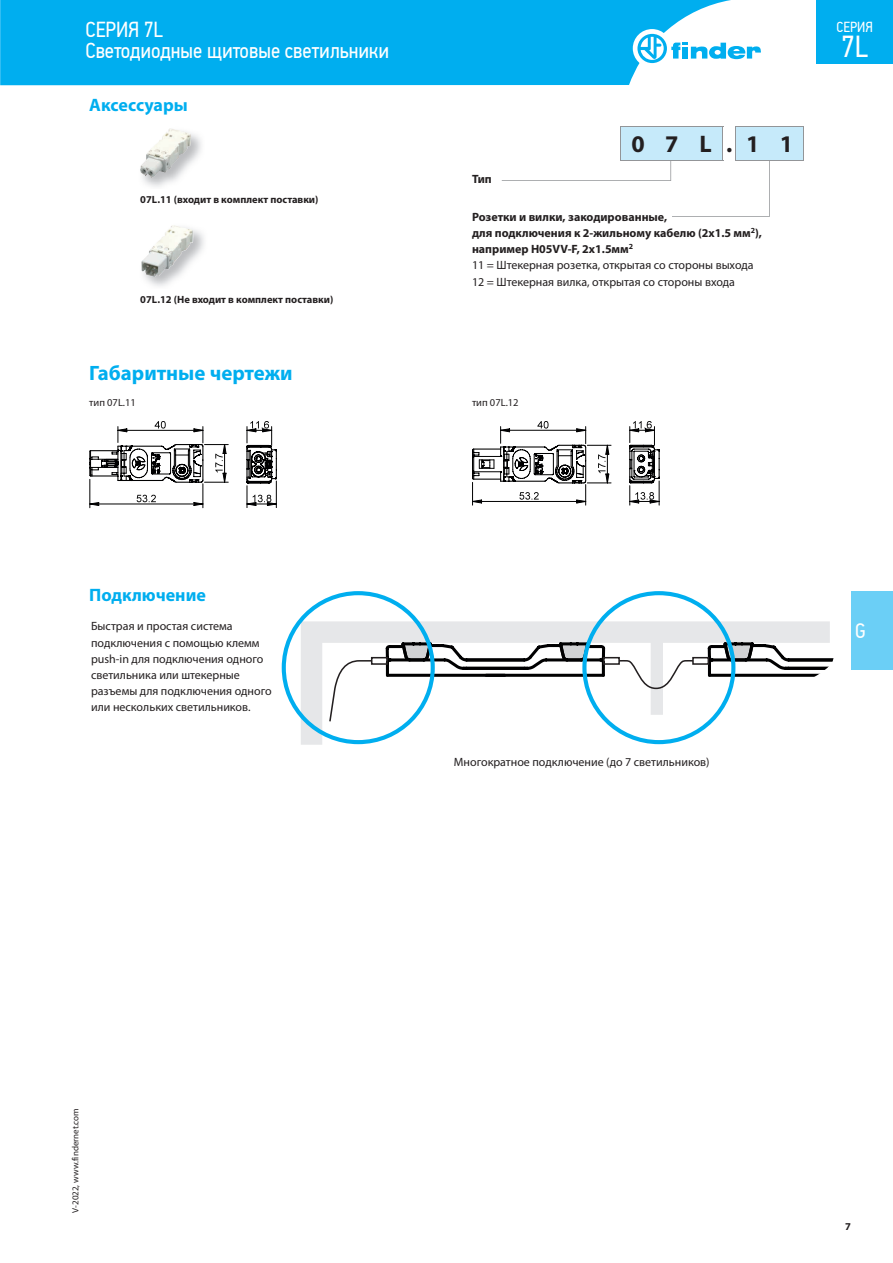
<style>
.page{position:relative;width:893px;height:1263px;background:#fff}
.page>*{position:absolute;margin:0;border:0;box-sizing:border-box;transform-origin:0 0}
.t1{font:30.3px "PF Din Text Cond Pro";color:#fff}
.t2{font:700 24px "Myriad Pro";color:#231f20}
.t3{font:21.75px/21px "PF Din Text Cond Pro";color:#fff}
.t4{font:21px "PF Din Text Cond Pro";color:#fff}
.t5{font:700 20.85px "Myriad Pro";color:#00aeef}
.t6{font:700 18px "Myriad Pro";color:#00aeef}
.t7{font:14.55px "PF Din Text Cond Pro";color:#fff}
.t8{font:12px/16.2px "Myriad Pro";color:#231f20}
.t9{font:700 12px/16.2px "Myriad Pro";color:#231f20}
.t10{font:700 10.5px "Myriad Pro";color:#231f20}
.t11{font:10.5px "Myriad Pro";color:#231f20}
.t12{font:9px "Myriad Pro";color:#231f20}
.s1{font-weight:400}
</style>
<div class="page">
<img style="left:140px;top:128px;width:51px;height:50px">
<img style="left:141px;top:225px;width:53px;height:52px">
<svg style="left:89px;top:421px;width:188px;height:87px"></svg>
<svg style="left:472px;top:421px;width:188px;height:84px"></svg>
<svg style="left:282px;top:591px;width:552px;height:153px"></svg>
<svg style="left:502px;top:126px;width:302px;height:91px"></svg>
<div style="left:851px;top:591px;width:42px;height:79px;background:#6bcff6"></div>
<div style="left:0;top:0;width:731px;height:85px;background:#00aeef"></div>
<div style="left:633px;top:29px;width:38px;height:39px;background:#fff;border-radius:50%"></div>
<svg style="left:637px;top:34px;width:124px;height:29px"></svg>
<div style="left:816px;top:0;width:77px;height:64px;background:#00aeef"></div>
<h3 class="t3" style="left:85px;top:19px;width:305px">СЕРИЯ 7L<br>Светодиодные щитовые светильники</h3>
<h3 class="t6" style="left:89px;top:93px;width:100px">Аксессуары</h3>
<p class="t10" style="left:140px;top:193px;width:180px">07L.11 (входит в комплект поставки)</p>
<p class="t10" style="left:140px;top:292px;width:195px">07L.12 (Не входит в комплект поставки)</p>
<h2 class="t2" style="left:631px;top:128px;width:163px">07L.11</h2>
<p class="t9" style="left:472px;top:171px;width:21px">Тип</p>
<p class="t9" style="left:472px;top:208px;width:291px">Розетки и вилки, закодированные,<br>для подключения к 2-жильному кабелю (2x1.5 мм<sup>2</sup>), например H05VV-F, 2x1.5мм<sup>2<br></sup><span class="s1">11 = Штекерная розетка, открытая со стороны выхода 12 = Штекерная вилка, открытая со стороны входа</span></p>
<h3 class="t5" style="left:89px;top:359px;width:205px">Габаритные чертежи</h3>
<p class="t11" style="left:89px;top:396px;width:48px">тип 07L.11</p>
<p class="t11" style="left:472px;top:396px;width:48px">тип 07L.12</p>
<p class="t7" style="left:837px;top:19px;width:38px">СЕРИЯ</p>
<h1 class="t1" style="left:841px;top:28px;width:28px">7L</h1>
<h3 class="t6" style="left:89px;top:583px;width:118px">Подключение</h3>
<p class="t8" style="left:91px;top:618px;width:182px">Быстрая и простая система подключения с помощью клемм push-in для подключения одного светильника или штекерные разъемы для подключения одного или нескольких светильников.</p>
<p class="t8" style="left:454px;top:753px;width:257px">Многократное подключение (до 7 светильников)</p>
<h3 class="t4" style="left:855px;top:619px;width:12px">G</h3>
<p class="t12" style="left:70px;top:1213px;width:106px;rotate:-90deg">V-2022, www.findernet.com</p>
<p class="t10" style="left:845px;top:1219px;width:7px">7</p>
</div>
